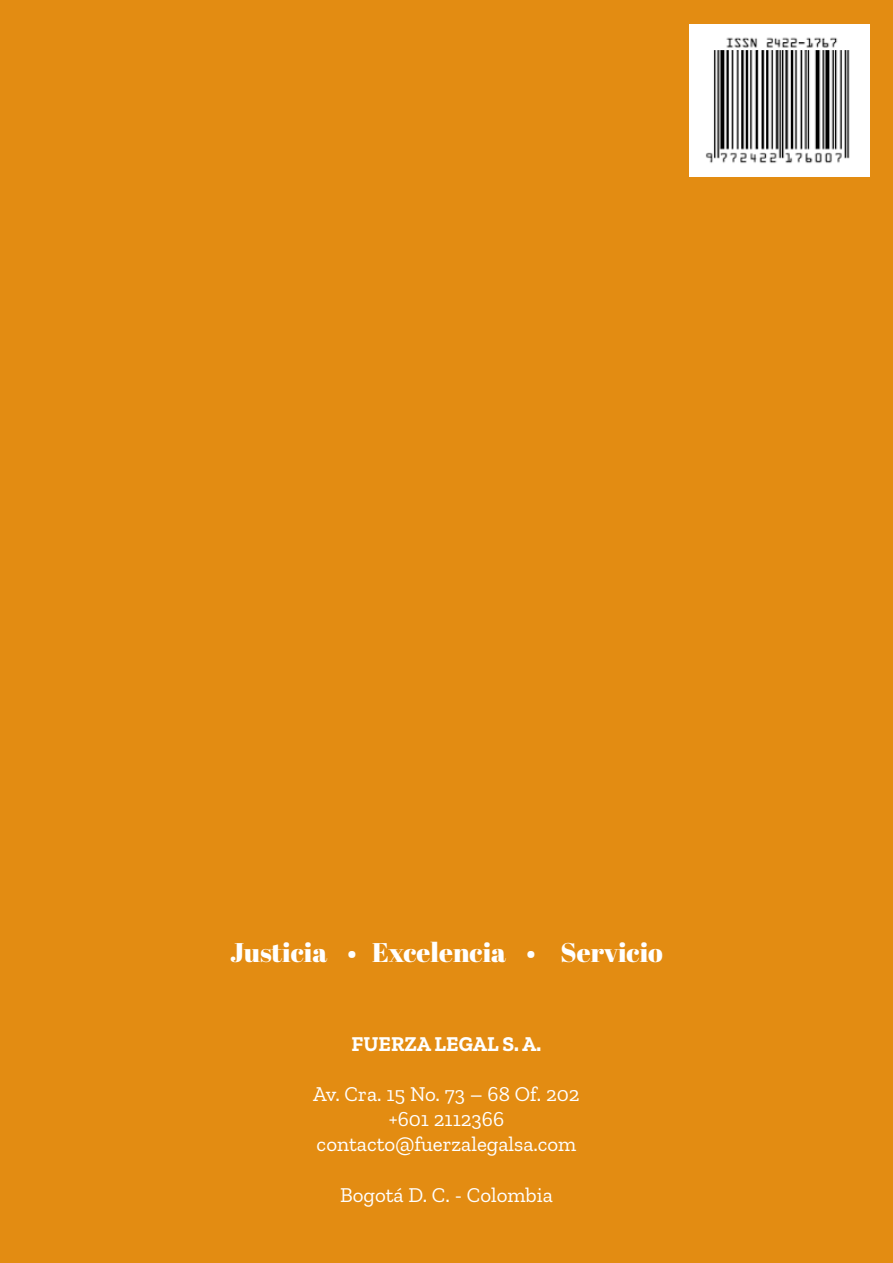
<style>
.page{position:relative;width:893px;height:1263px;background:#e38c12}
.page>*{position:absolute;margin:0;border:0;box-sizing:border-box;transform-origin:0 0}
.t1{font:27px "Abril Fatface";color:#fff}
.t2{font:21px/25.2px "Zilla Slab";color:#fff;text-align:center}
.t3{font:700 21px "Zilla Slab";color:#fff}
</style>
<div class="page">
<img style="left:689px;top:24px;width:180px;height:152px">
<p class="t1" style="left:230px;top:933px;width:434px">Justicia • Excelencia • Servicio</p>
<p class="t3" style="left:352px;top:1032px;width:191px">FUERZA LEGAL S. A.</p>
<p class="t2" style="left:313px;top:1082px;width:268px">Av. Cra. 15 No. 73 – 68 Of. 202 +601 2112366 contacto@fuerzalegalsa.com</p>
<p class="t2" style="left:340px;top:1182px;width:214px">Bogotá D. C. - Colombia</p>
</div>
